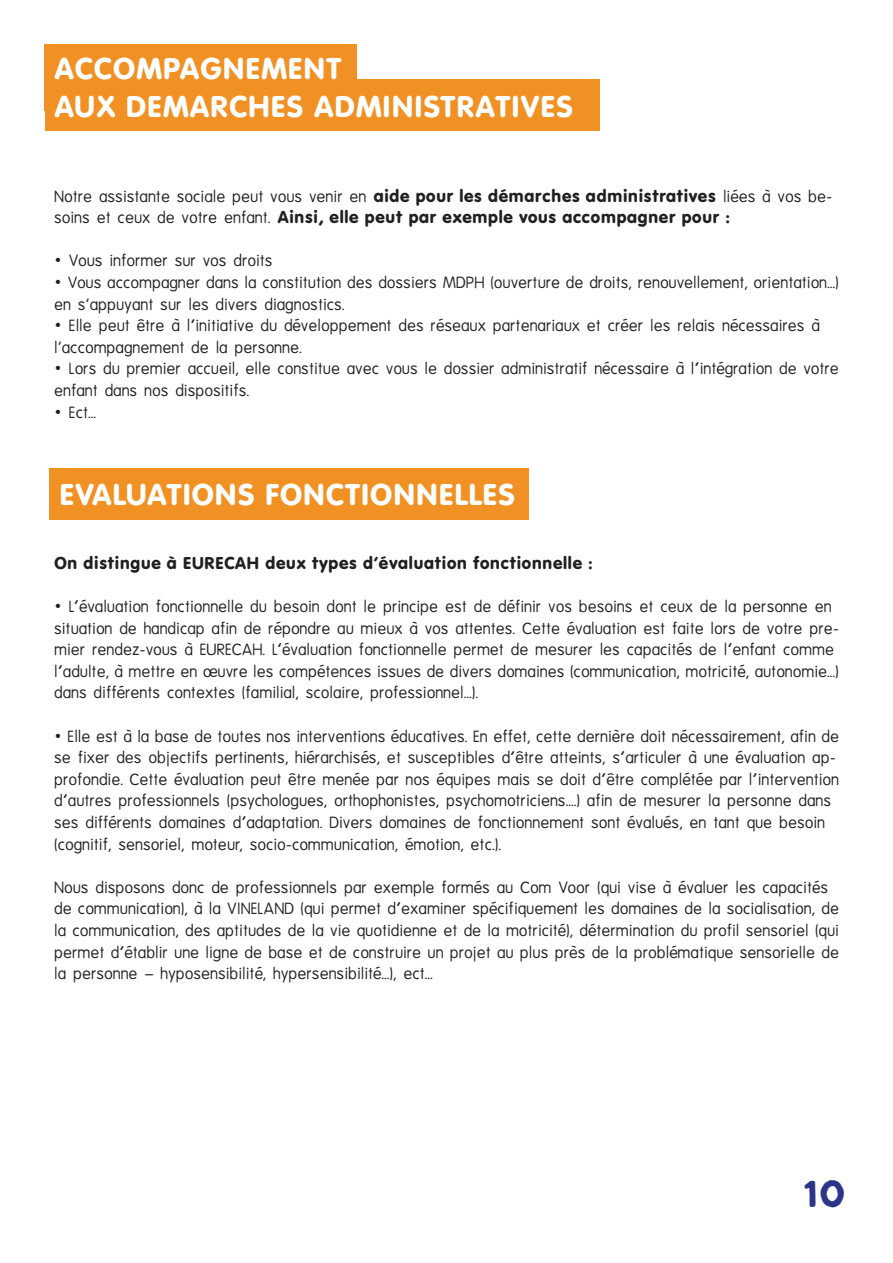
<style>
.page{position:relative;width:893px;height:1263px;background:#fff}
.page>*{position:absolute;margin:0;border:0;box-sizing:border-box;transform-origin:0 0}
.t1{font:45px "Klasik";color:#2c358a}
.t2{font:700 31.5px/37.8px "QT Vaga Round";color:#fff}
.t3{font:18px/21.6px "QT Vaga Round";color:#231f20}
.t4{font:700 18px/21.6px "QT Vaga Round";color:#231f20}
.s1{font-weight:400}
</style>
<div class="page">
<div style="left:45px;top:80px;width:555px;height:51px;background:#f29123"></div>
<div style="left:45px;top:44px;width:312px;height:67px;background:#f29123"></div>
<div style="left:49px;top:469px;width:480px;height:51px;background:#f29123"></div>
<h2 class="t2" style="left:54px;top:50px;width:521px">ACCOMPAGNEMENT<br>AUX DEMARCHES ADMINISTRATIVES</h2>
<p class="t4" style="left:54px;top:185px;width:780px"><span class="s1">Notre assistante sociale peut vous venir en</span> aide pour les démarches administratives <span class="s1">liées à vos be&shy;soins et ceux de votre enfant.</span> Ainsi, elle peut par exemple vous accompagner pour :</p>
<p class="t3" style="left:54px;top:250px;width:220px">• Vous informer sur vos droits</p>
<p class="t3" style="left:54px;top:271px;width:786px">• Vous accompagner dans la constitution des dossiers MDPH (ouverture de droits, renouvellement, orientation...) en s'appuyant sur les divers diagnostics.</p>
<p class="t3" style="left:54px;top:314px;width:767px">• Elle peut être à l’initiative du développement des réseaux partenariaux et créer les relais nécessaires à l'accompagnement de la personne.</p>
<p class="t3" style="left:54px;top:358px;width:786px">• Lors du premier accueil, elle constitue avec vous le dossier administratif nécessaire à l’intégration de votre enfant dans nos dispositifs.</p>
<p class="t3" style="left:54px;top:401px;width:44px">• Ect...</p>
<h2 class="t2" style="left:59px;top:475px;width:459px">EVALUATIONS FONCTIONNELLES</h2>
<p class="t4" style="left:54px;top:552px;width:541px">On distingue à EURECAH deux types d’évaluation fonctionnelle :</p>
<p class="t3" style="left:54px;top:595px;width:786px">• L’évaluation fonctionnelle du besoin dont le principe est de définir vos besoins et ceux de la personne en situation de handicap afin de répondre au mieux à vos attentes. Cette évaluation est faite lors de votre pre&shy;mier rendez-vous à EURECAH. L’évaluation fonctionnelle permet de mesurer les capacités de l’enfant comme l’adulte, à mettre en œuvre les compétences issues de divers domaines (communication, motricité, autonomie...) dans différents contextes (familial, scolaire, professionnel...).</p>
<p class="t3" style="left:54px;top:725px;width:786px">• Elle est à la base de toutes nos interventions éducatives. En effet, cette dernière doit nécessairement, afin de se fixer des objectifs pertinents, hiérarchisés, et susceptibles d’être atteints, s’articuler à une évaluation ap&shy;profondie. Cette évaluation peut être menée par nos équipes mais se doit d’être complétée par l’intervention d’autres professionnels (psychologues, orthophonistes, psychomotriciens....) afin de mesurer la personne dans ses différents domaines d’adaptation. Divers domaines de fonctionnement sont évalués, en tant que besoin (cognitif, sensoriel, moteur, socio-communication, émotion, etc.).</p>
<p class="t3" style="left:54px;top:876px;width:786px">Nous disposons donc de professionnels par exemple formés au Com Voor (qui vise à évaluer les capacités de communication), à la VINELAND (qui permet d’examiner spécifiquement les domaines de la socialisation, de la communication, des aptitudes de la vie quotidienne et de la motricité), détermination du profil sensoriel (qui permet d’établir une ligne de base et de construire un projet au plus près de la problématique sensorielle de la personne – hyposensibilité, hypersensibilité...), ect...</p>
<h1 class="t1" style="left:804px;top:1175px;width:44px">10</h1>
</div>
